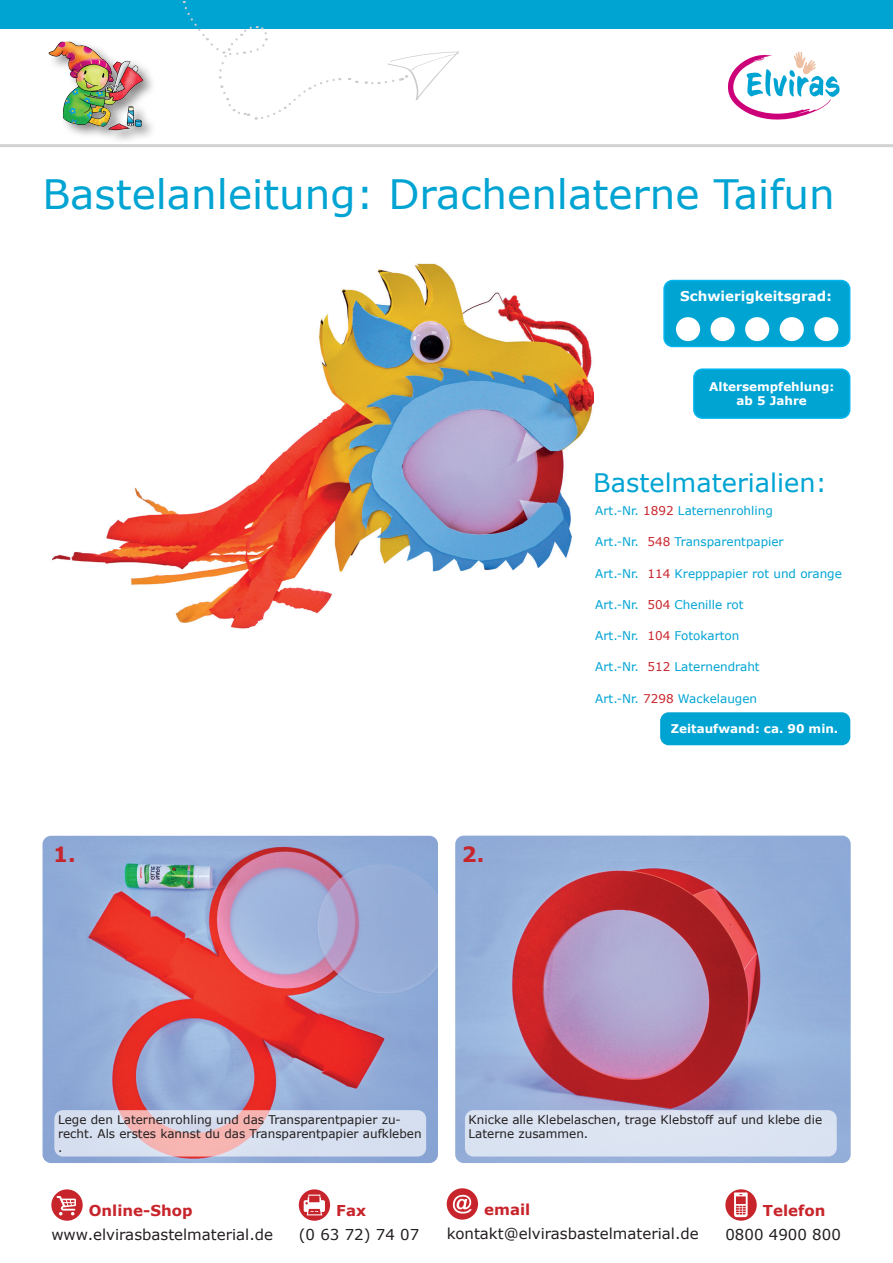
<style>
.page{position:relative;width:893px;height:1263px;background:#fff}
.page>*{position:absolute;margin:0;border:0;box-sizing:border-box;transform-origin:0 0}
.t1{font:40.5px "Verdana";color:#00a4d3}
.t2{font:25.5px "Verdana";color:#00a4d3}
.t3{font:700 21px "Verdana";color:#c8242b}
.t4{font:15px "Verdana";color:#231f20}
.t5{font:700 15px "Verdana";color:#c8242b}
.t6{font:700 13.5px "Verdana";color:#fff}
.t7{font:12px "Verdana";color:#00a4d3}
.t8{font:12px/14.4px "Verdana";color:#231f20}
.t9{font:700 12px/14.4px "Verdana";color:#fff;text-align:center}
.s1{color:#c8242b}
</style>
<div class="page">
<img style="left:43px;top:836px;width:395px;height:327px">
<img style="left:455px;top:836px;width:396px;height:327px">
<div style="left:51px;top:1189px;width:32px;height:32px;background:#c8242b;border-radius:50%"></div>
<svg style="left:56px;top:1196px;width:20px;height:19px"></svg>
<div style="left:725px;top:1189px;width:32px;height:32px;background:#c8242b;border-radius:50%"></div>
<svg style="left:734px;top:1192px;width:14px;height:25px"></svg>
<div style="left:447px;top:1188px;width:31px;height:31px;background:#c8242b;border-radius:50%"></div>
<svg style="left:453px;top:1195px;width:19px;height:18px"></svg>
<svg style="left:299px;top:1189px;width:31px;height:32px"></svg>
<svg style="left:304px;top:1194px;width:21px;height:21px"></svg>
<div style="left:660px;top:712px;width:190px;height:33px;background:#00a4d3;border-radius:9px"></div>
<div style="left:694px;top:369px;width:156px;height:49px;background:#00a4d3;border-radius:9px"></div>
<div style="left:693px;top:368px;width:157px;height:51px;border:2px solid #00b5f0;border-radius:9px"></div>
<div style="left:664px;top:281px;width:186px;height:65px;background:#00a4d3;border-radius:9px"></div>
<div style="left:663px;top:280px;width:187px;height:67px;border:2px solid #00b5f0;border-radius:9px"></div>
<div style="left:676px;top:317px;width:24px;height:24px;border:2px solid #fff;border-radius:50%"></div>
<div style="left:780px;top:317px;width:24px;height:24px;border:2px solid #fff;border-radius:50%"></div>
<div style="left:814px;top:317px;width:24px;height:24px;border:2px solid #fff;border-radius:50%"></div>
<div style="left:711px;top:317px;width:24px;height:24px;border:2px solid #fff;border-radius:50%"></div>
<div style="left:745px;top:317px;width:24px;height:24px;border:2px solid #fff;border-radius:50%"></div>
<div style="left:677px;top:318px;width:22px;height:22px;background:#fff;border-radius:50%"></div>
<div style="left:780px;top:318px;width:23px;height:22px;background:#fff;border-radius:50%"></div>
<div style="left:815px;top:318px;width:23px;height:22px;background:#fff;border-radius:50%"></div>
<div style="left:711px;top:318px;width:23px;height:22px;background:#fff;border-radius:50%"></div>
<div style="left:746px;top:318px;width:22px;height:22px;background:#fff;border-radius:50%"></div>
<div style="left:465px;top:1110px;width:372px;height:46px;background:#dbe3f1;border-radius:9px"></div>
<svg style="left:54px;top:1110px;width:372px;height:46px;fill:#d7deef"></svg>
<img style="left:51px;top:263px;width:542px;height:366px">
<svg style="left:728px;top:51px;width:112px;height:69px"></svg>
<div style="left:0;top:0;width:893px;height:29px;background:#00a4d3"></div>
<svg style="left:182px;top:0;width:277px;height:120px"></svg>
<hr style="left:0;top:144px;width:893px;height:3px;background:#d1d2d4">
<div style="left:47px;top:39px;width:110px;height:105px;background:#231f20;opacity:.55"></div>
<img style="left:47px;top:39px;width:98px;height:95px">
<h1 class="t1" style="left:43px;top:168px;width:794px">Bastelanleitung: Drachenlaterne Taifun</h1>
<p class="t6" style="left:680px;top:287px;width:153px">Schwierigkeitsgrad:</p>
<p class="t9" style="left:709px;top:380px;width:126px">Altersempfehlung: ab 5 Jahre</p>
<h2 class="t2" style="left:593px;top:467px;width:235px">Bastelmaterialien:</h2>
<p class="t7" style="left:595px;top:503px;width:179px">Art.-Nr. <span class="s1">1892</span> Laternenrohling</p>
<p class="t7" style="left:595px;top:534px;width:190px">Art.-Nr. <span class="s1">548</span> Transparentpapier</p>
<p class="t7" style="left:595px;top:566px;width:248px">Art.-Nr. <span class="s1">114</span> Krepppapier rot und orange</p>
<p class="t7" style="left:595px;top:597px;width:150px">Art.-Nr. <span class="s1">504</span> Chenille rot</p>
<p class="t7" style="left:595px;top:628px;width:146px">Art.-Nr. <span class="s1">104</span> Fotokarton</p>
<p class="t7" style="left:595px;top:659px;width:166px">Art.-Nr. <span class="s1">512</span> Laternendraht</p>
<p class="t7" style="left:595px;top:691px;width:163px">Art.-Nr. <span class="s1">7298</span> Wackelaugen</p>
<h3 class="t3" style="left:53px;top:841px;width:24px">1.</h3>
<h3 class="t3" style="left:462px;top:841px;width:24px">2.</h3>
<p class="t9" style="left:671px;top:721px;width:169px">Zeitaufwand: ca. 90 min.</p>
<p class="t8" style="left:58px;top:1112px;width:365px">Lege den Laternenrohling und das Transparentpapier zu&shy;recht. Als erstes kannst du das Transparentpapier aufkleben .</p>
<p class="t8" style="left:469px;top:1112px;width:355px">Knicke alle Klebelaschen, trage Klebstoff auf und klebe die<br>Laterne zusammen.</p>
<p class="t5" style="left:89px;top:1201px;width:105px">Online-Shop</p>
<p class="t4" style="left:51px;top:1225px;width:223px">www.elvirasbastelmaterial.de</p>
<p class="t5" style="left:336px;top:1201px;width:31px">Fax</p>
<p class="t4" style="left:299px;top:1225px;width:122px">(0 63 72) 74 07</p>
<p class="t5" style="left:484px;top:1200px;width:48px">email</p>
<p class="t4" style="left:447px;top:1224px;width:254px">kontakt@elvirasbastelmaterial.de</p>
<p class="t5" style="left:763px;top:1201px;width:64px">Telefon</p>
<p class="t4" style="left:725px;top:1225px;width:117px">0800 4900 800</p>
</div>
